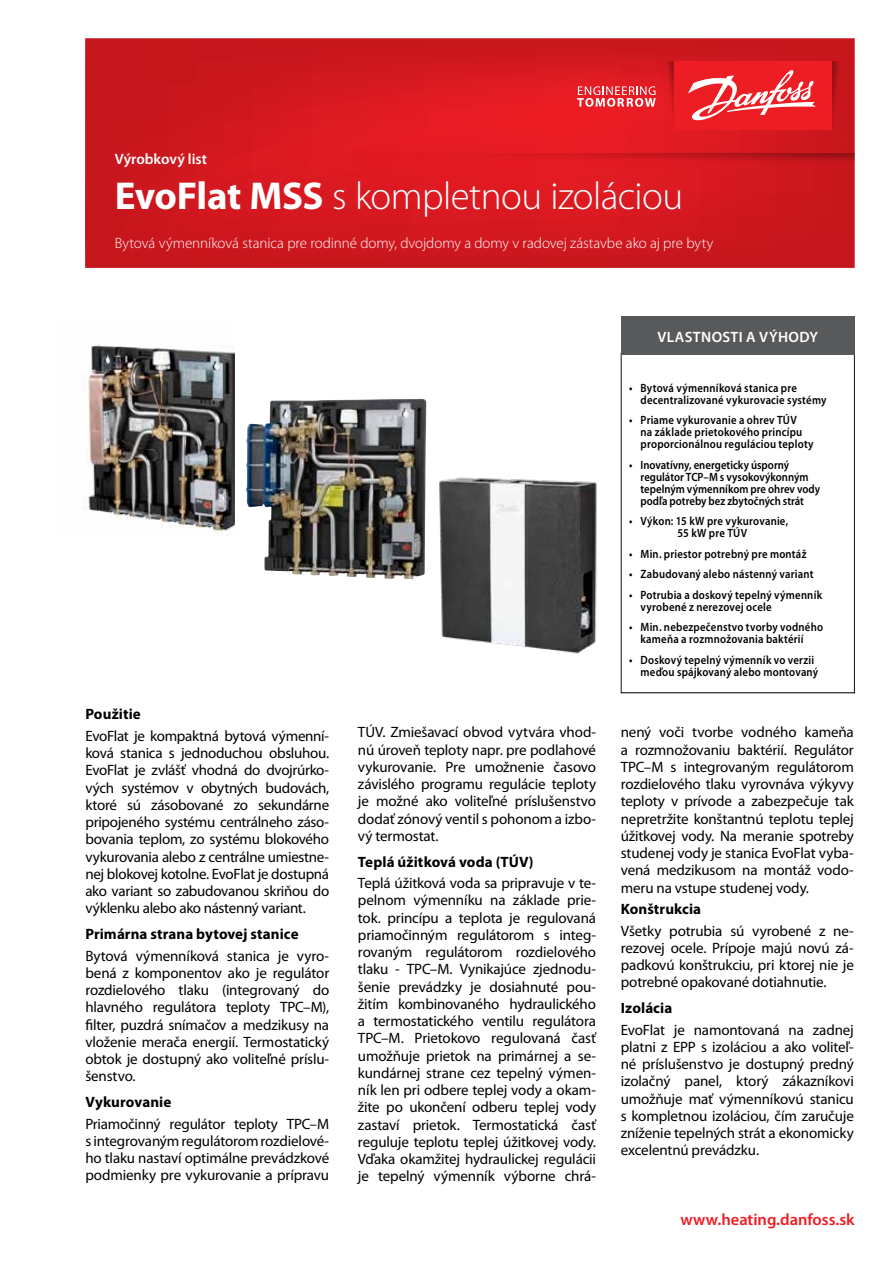
<style>
.page{position:relative;width:893px;height:1263px;background:#fff}
.page>*{position:absolute;margin:0;border:0;box-sizing:border-box;transform-origin:0 0}
.t1{font:300 39px "Myriad Pro";letter-spacing:-.015em;color:#fff}
.t2{font:600 16.5px "Myriad Pro";color:#ed1d24}
.t3{font:15px/17.2px "Myriad Pro";letter-spacing:-.01em;color:#000;text-align:justify}
.t4{font:700 15px "Myriad Pro";letter-spacing:.005em;color:#000}
.t5{font:300 15px "Myriad Pro";color:#fff}
.t6{font:600 15px "Myriad Pro";letter-spacing:.015em;color:#fff}
.t7{font:600 12px/12px "Myriad Pro";letter-spacing:.02em;color:#000;scale:.89 1}
.t8{font:600 12px/12px "Myriad Pro";color:#000;scale:.89 1}
.s1{font-weight:700}
</style>
<div class="page">
<svg style="left:85px;top:38px;width:770px;height:230px;background:#d2181f"></svg>
<svg style="left:832px;top:61px;width:12px;height:69px"></svg>
<div style="left:674px;top:61px;width:158px;height:69px;background:#ed1d24"></div>
<svg style="left:577px;top:61px;width:97px;height:69px;background:#e32d35"></svg>
<svg style="left:688px;top:70px;width:128px;height:51px"></svg>
<svg style="left:358px;top:153px;width:497px;height:13px;background:#d3171f"></svg>
<div style="left:621px;top:353px;width:234px;height:340px;border:1px solid #000"></div>
<div style="left:621px;top:316px;width:234px;height:38px;background:#58595b"></div>
<img style="left:85px;top:344px;width:150px;height:191px">
<img style="left:246px;top:399px;width:168px;height:180px">
<img style="left:439px;top:458px;width:184px;height:206px">
<p class="t6" style="left:115px;top:151px;width:94px">Výrobkový list</p>
<h1 class="t1" style="left:115px;top:174px;width:570px"><span class="s1">EvoFlat MSS</span> s kompletnou izoláciou</h1>
<p class="t5" style="left:115px;top:235px;width:600px">Bytová výmenníková stanica pre rodinné domy, dvojdomy a domy v radovej zástavbe ako aj pre byty</p>
<p class="t6" style="left:657px;top:328px;width:162px">VLASTNOSTI A VÝHODY</p>
<p class="t4" style="left:85px;top:706px;width:57px">Použitie</p>
<p class="t3" style="left:85px;top:727px;width:245px">EvoFlat je kompaktná bytová výmenní&shy;ková stanica s jednoduchou obsluhou.<br>EvoFlat je zvlášť vhodná do dvojrúrko&shy;vých systémov v obytných budovách, ktoré sú zásobované zo sekundárne pripojeného systému centrálneho záso&shy;bovania teplom, zo systému blokového vykurovania alebo z centrálne umiestne&shy;nej blokovej kotolne. EvoFlat je dostupná ako variant so zabudovanou skriňou do výklenku alebo ako nástenný variant.</p>
<p class="t4" style="left:85px;top:925px;width:215px">Primárna strana bytovej stanice</p>
<p class="t3" style="left:85px;top:947px;width:245px">Bytová výmenníková stanica je vyro&shy;bená z komponentov ako je regulátor rozdielového tlaku (integrovaný do hlavného regulátora teploty TPC–M), filter, puzdrá snímačov a medzikusy na vloženie merača energií. Termostatický obtok je dostupný ako voliteľné príslu&shy;šenstvo.</p>
<p class="t4" style="left:85px;top:1093px;width:87px">Vykurovanie</p>
<p class="t3" style="left:85px;top:1115px;width:245px">Priamočinný regulátor teploty TPC–M s integrovaným regulátorom rozdielové&shy;ho tlaku nastaví optimálne prevádzkové podmienky pre vykurovanie a prípravu</p>
<p class="t3" style="left:358px;top:724px;width:240px">TÚV. Zmiešavací obvod vytvára vhod&shy;nú úroveň teploty napr. pre podlahové vykurovanie. Pre umožnenie časovo závislého programu regulácie teploty je možné ako voliteľné príslušenstvo dodať zónový ventil s pohonom a izbo&shy;vý termostat.</p>
<p class="t4" style="left:358px;top:853px;width:177px">Teplá úžitková voda (TÚV)</p>
<p class="t3" style="left:358px;top:875px;width:240px">Teplá úžitková voda sa pripravuje v te&shy;pelnom výmenníku na základe prie&shy;tok. princípu a teplota je regulovaná priamočinným regulátorom s integ&shy;rovaným regulátorom rozdielového tlaku - TPC–M. Vynikajúce zjednodu&shy;šenie prevádzky je dosiahnuté pou&shy;žitím kombinovaného hydraulického a termostatického ventilu regulátora TPC–M. Prietokovo regulovaná časť umožňuje prietok na primárnej a se&shy;kundárnej strane cez tepelný výmen&shy;ník len pri odbere teplej vody a okam&shy;žite po ukončení odberu teplej vody zastaví prietok. Termostatická časť reguluje teplotu teplej úžitkovej vody.<br>Vďaka okamžitej hydraulickej regulácii je tepelný výmenník výborne chrá-</p>
<p class="t7" style="left:640px;top:382px;width:210px;text-indent:-11px">• Bytová výmenníková stanica pre decentralizované vykurovacie systémy</p>
<p class="t7" style="left:640px;top:414px;width:196px;text-indent:-11px">• Priame vykurovanie a ohrev TÚV<br>na základe prietokového princípu proporcionálnou reguláciou teploty</p>
<p class="t8" style="left:640px;top:459px;width:203px;text-indent:-11px">• Inovatívny, energeticky úsporný regulátor TCP–M s vysokovýkonným tepelným výmenníkom pre ohrev vody podľa potreby bez zbytočných strát</p>
<p class="t7" style="left:629px;top:515px;width:180px;text-align:center">• Výkon: 15 kW pre vykurovanie,<br>55 kW pre TÚV</p>
<p class="t7" style="left:629px;top:548px;width:201px">• Min. priestor potrebný pre montáž</p>
<p class="t7" style="left:629px;top:568px;width:209px">• Zabudovaný alebo nástenný variant</p>
<p class="t7" style="left:640px;top:589px;width:206px;text-indent:-11px">• Potrubia a doskový tepelný výmenník vyrobené z nerezovej ocele</p>
<p class="t7" style="left:640px;top:621px;width:207px;text-indent:-11px">• Min. nebezpečenstvo tvorby vodného kameňa a rozmnožovania baktérií</p>
<p class="t7" style="left:640px;top:654px;width:201px;text-indent:-11px">• Doskový tepelný výmenník vo verzii meďou spájkovaný alebo montovaný</p>
<p class="t3" style="left:621px;top:724px;width:235px">nený voči tvorbe vodného kameňa a rozmnožovaniu baktérií. Regulátor TPC–M s integrovaným regulátorom rozdielového tlaku vyrovnáva výkyvy teploty v prívode a zabezpečuje tak nepretržite konštantnú teplotu teplej úžitkovej vody. Na meranie spotreby studenej vody je stanica EvoFlat vyba&shy;vená medzikusom na montáž vodo&shy;meru na vstupe studenej vody.</p>
<p class="t4" style="left:621px;top:901px;width:82px">Konštrukcia</p>
<p class="t3" style="left:621px;top:922px;width:235px">Všetky potrubia sú vyrobené z ne&shy;rezovej ocele. Prípoje majú novú zá&shy;padkovú konštrukciu, pri ktorej nie je potrebné opakované dotiahnutie.</p>
<p class="t4" style="left:621px;top:1000px;width:53px">Izolácia</p>
<p class="t3" style="left:621px;top:1021px;width:235px">EvoFlat je namontovaná na zadnej platni z EPP s izoláciou a ako voliteľ&shy;né príslušenstvo je dostupný predný izolačný panel, ktorý zákazníkovi umožňuje mať výmenníkovú stanicu s kompletnou izoláciou, čím zaručuje zníženie tepelných strát a ekonomicky excelentnú prevádzku.</p>
<p class="t2" style="left:681px;top:1210px;width:176px">www.heating.danfoss.sk</p>
</div>
